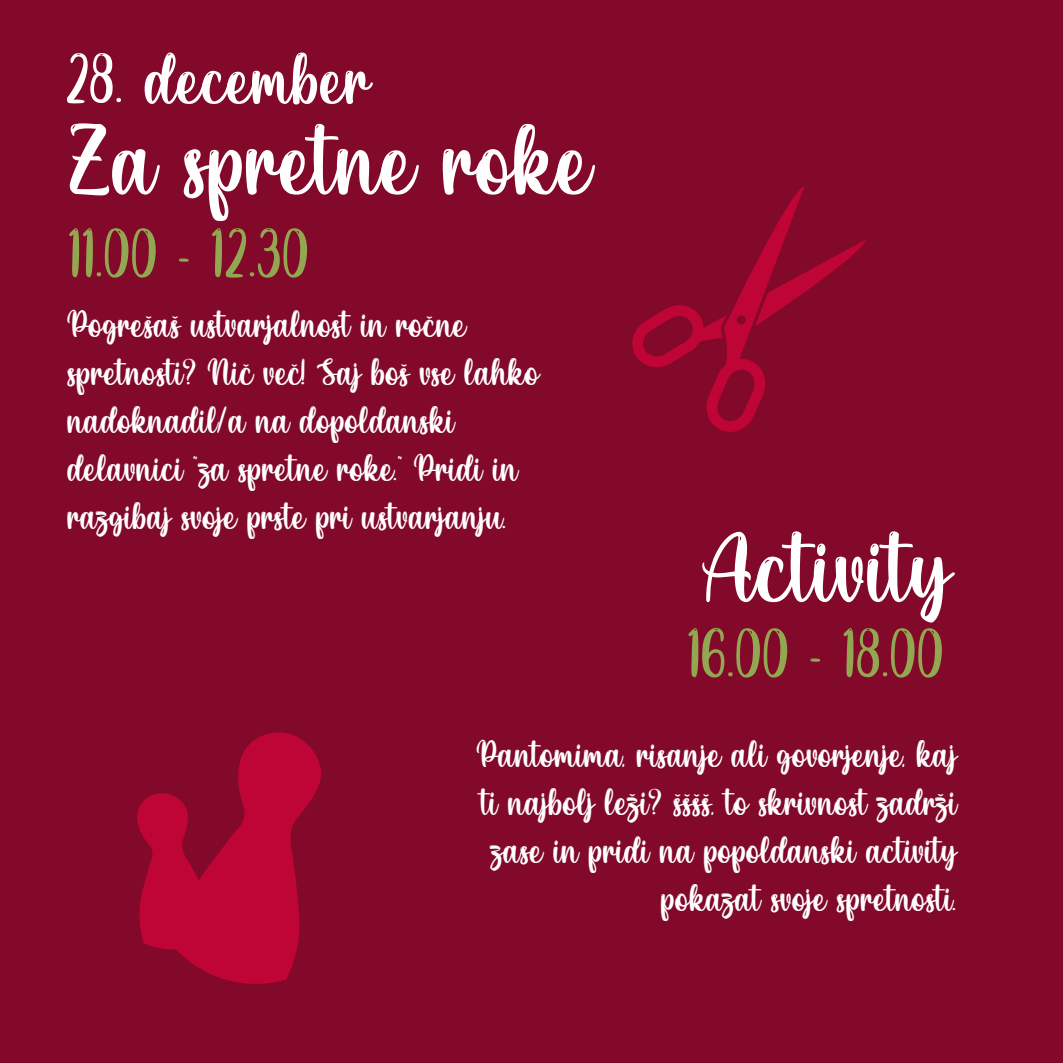
<style>
.page{position:relative;width:1063px;height:1063px;background:#820929}
.page>*{position:absolute;margin:0;border:0;box-sizing:border-box;transform-origin:0 0}
.t1{font:105px "Christmas Bell Personal Use";color:#fff}
.t2{font:76.5px "Christmas Bell Personal Use";color:#fff}
.t3{font:75px "Christmas Bell Personal Use";color:#93a651}
.t4{font:40px/48px "Christmas Bell Personal Use";color:#fff}
</style>
<div class="page">
<svg style="left:632px;top:187px;width:234px;height:245px"></svg>
<svg style="left:137px;top:732px;width:184px;height:252px"></svg>
<h2 class="t2" style="left:65px;top:44px;width:305px">28. december</h2>
<h1 class="t1" style="left:67px;top:113px;width:523px">Za spretne roke</h1>
<h3 class="t3" style="left:67px;top:220px;width:243px">11.00 - 12.30</h3>
<p class="t4" style="left:66px;top:303px;width:473px">Pogrešaš ustvarjalnost in ročne spretnosti? Nič več! Saj boš vse lahko nadoknadil/a na dopoldanski delavnici "za spretne roke." Pridi in razgibaj svoje prste pri ustvarjanju.</p>
<h1 class="t1" style="left:700px;top:520px;width:250px">Activity</h1>
<h3 class="t3" style="left:686px;top:620px;width:259px">16.00 - 18.00</h3>
<p class="t4" style="left:476px;top:733px;width:482px;text-align:right">Pantomima, risanje ali govorjenje, kaj ti najbolj leži? šššš, to skrivnost zadrži zase in pridi na popoldanski activity pokazat svoje spretnosti.</p>
</div>
